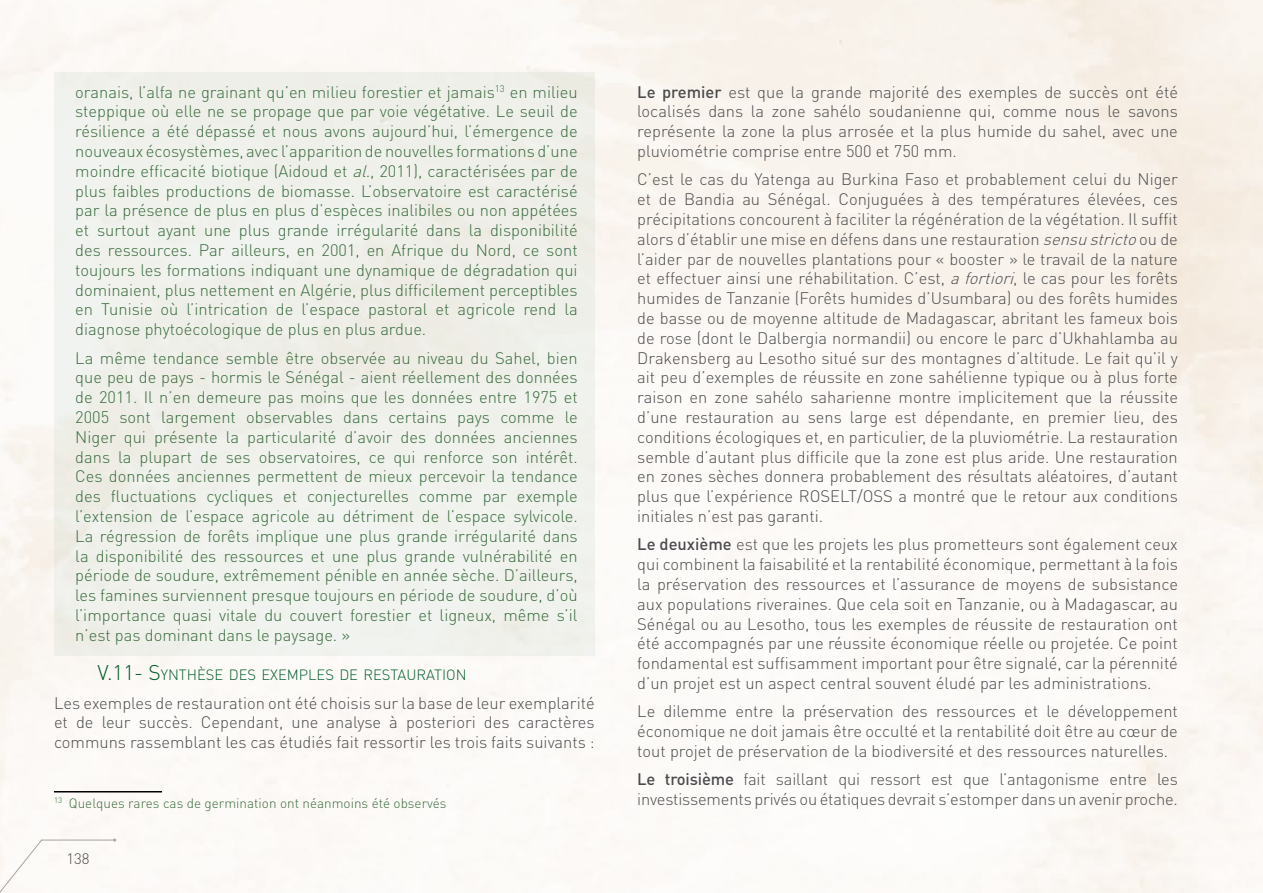
<style>
.page{position:relative;width:1263px;height:893px;background:#fff}
.page>*{position:absolute;margin:0;border:0;box-sizing:border-box;transform-origin:0 0}
.t1{font:300 16.5px/19.8px "DIN Pro";color:#4b4b4d;text-align:justify}
.t2{font:300 16.5px/19.8px "DIN Pro";color:#3b6c3d;text-align:justify}
.t3{font:300 15px "DIN Pro";color:#4b4b4d}
.t4{font:300 14.7px "DIN Pro";color:#005c29}
.t5{font:300 13.5px "DIN Pro";color:#3b6c3d}
.s1{font-style:italic}
.s2{font-size:21px}
.s3{font-weight:500}
</style>
<div class="page">
<hr style="left:41px;top:840px;width:74px;height:1px;background:#4b4b4d">
<svg style="left:0;top:839px;width:43px;height:54px"></svg>
<hr style="left:54px;top:791px;width:108px;height:1px;background:#000">
<div style="left:54px;top:72px;width:541px;height:583px;background:#f0f1eb"></div>
<p class="t2" style="left:75px;top:81px;width:504px">oranais, l’alfa ne grainant qu’en milieu forestier et jamais<sup>13</sup> en milieu steppique où elle ne se propage que par voie végétative. Le seuil de résilience a été dépassé et nous avons aujourd’hui, l’émergence de nouveaux écosystèmes, avec l’apparition de nouvelles formations d’une moindre efficacité biotique (Aidoud et <span class="s1">al.</span>, 2011), caractérisées par de plus faibles productions de biomasse. L’observatoire est caractérisé par la présence de plus en plus d’espèces inalibiles ou non appétées et surtout ayant une plus grande irrégularité dans la disponibilité des ressources. Par ailleurs, en 2001, en Afrique du Nord, ce sont toujours les formations indiquant une dynamique de dégradation qui dominaient, plus nettement en Algérie, plus difficilement perceptibles en Tunisie où l’intrication de l’espace pastoral et agricole rend la diagnose phytoécologique de plus en plus ardue.</p>
<p class="t2" style="left:75px;top:347px;width:504px">La même tendance semble être observée au niveau du Sahel, bien que peu de pays - hormis le Sénégal - aient réellement des données de 2011. Il n’en demeure pas moins que les données entre 1975 et 2005 sont largement observables dans certains pays comme le Niger qui présente la particularité d’avoir des données anciennes dans la plupart de ses observatoires, ce qui renforce son intérêt.<br>Ces données anciennes permettent de mieux percevoir la tendance des fluctuations cycliques et conjecturelles comme par exemple l’extension de l’espace agricole au détriment de l’espace sylvicole.<br>La régression de forêts implique une plus grande irrégularité dans la disponibilité des ressources et une plus grande vulnérabilité en période de soudure, extrêmement pénible en année sèche. D’ailleurs, les famines surviennent presque toujours en période de soudure, d’où l’importance quasi vitale du couvert forestier et ligneux, même s’il n’est pas dominant dans le paysage. »</p>
<p class="t4" style="left:98px;top:665px;width:371px"><span class="s2">V.11- S</span>YNTHÈSE DES EXEMPLES DE RESTAURATION</p>
<p class="t1" style="left:54px;top:692px;width:542px">Les exemples de restauration ont été choisis sur la base de leur exemplarité et de leur succès. Cependant, une analyse à posteriori des caractères communs rassemblant les cas étudiés fait ressortir les trois faits suivants :</p>
<p class="t5" style="left:54px;top:794px;width:394px"><sup>13</sup> Quelques rares cas de germination ont néanmoins été observés</p>
<p class="t3" style="left:67px;top:848px;width:25px">138</p>
<p class="t1" style="left:637px;top:81px;width:542px"><span class="s3">Le premier</span> est que la grande majorité des exemples de succès ont été localisés dans la zone sahélo soudanienne qui, comme nous le savons représente la zone la plus arrosée et la plus humide du sahel, avec une pluviométrie comprise entre 500 et 750 mm.</p>
<p class="t1" style="left:637px;top:169px;width:542px">C’est le cas du Yatenga au Burkina Faso et probablement celui du Niger et de Bandia au Sénégal. Conjuguées à des températures élevées, ces précipitations concourent à faciliter la régénération de la végétation. Il suffit alors d’établir une mise en défens dans une restauration <span class="s1">sensustricto</span>ou de l’aider par de nouvelles plantations pour « booster » le travail de la nature et effectuer ainsi une réhabilitation. C’est, <span class="s1">afortiori</span>, le cas pour les forêts humides de Tanzanie (Forêts humides d’Usumbara) ou des forêts humides de basse ou de moyenne altitude de Madagascar, abritant les fameux bois de rose (dont le Dalbergia normandii) ou encore le parc d’Ukhahlamba au Drakensberg au Lesotho situé sur des montagnes d’altitude. Le fait qu’il y ait peu d’exemples de réussite en zone sahélienne typique ou à plus forte raison en zone sahélo saharienne montre implicitement que la réussite d’une restauration au sens large est dépendante, en premier lieu, des conditions écologiques et, en particulier, de la pluviométrie. La restauration semble d’autant plus difficile que la zone est plus aride. Une restauration en zones sèches donnera probablement des résultats aléatoires, d’autant plus que l’expérience ROSELT/OSS a montré que le retour aux conditions initiales n’est pas garanti.</p>
<p class="t1" style="left:637px;top:534px;width:542px"><span class="s3">Le deuxième</span> est que les projets les plus prometteurs sont également ceux qui combinent la faisabilité et la rentabilité économique, permettant à la fois la préservation des ressources et l’assurance de moyens de subsistance aux populations riveraines. Que cela soit en Tanzanie, ou à Madagascar, au Sénégal ou au Lesotho, tous les exemples de réussite de restauration ont été accompagnés par une réussite économique réelle ou projetée. Ce point fondamental est suffisamment important pour être signalé, car la pérennité d’un projet est un aspect central souvent éludé par les administrations.</p>
<p class="t1" style="left:637px;top:701px;width:542px">Le dilemme entre la préservation des ressources et le développement économique ne doit jamais être occulté et la rentabilité doit être au cœur de tout projet de préservation de la biodiversité et des ressources naturelles.</p>
<p class="t1" style="left:637px;top:769px;width:542px"><span class="s3">Le troisième</span> fait saillant qui ressort est que l’antagonisme entre les investissements privés ou étatiques devrait s’estomper dans un avenir proche.</p>
</div>
